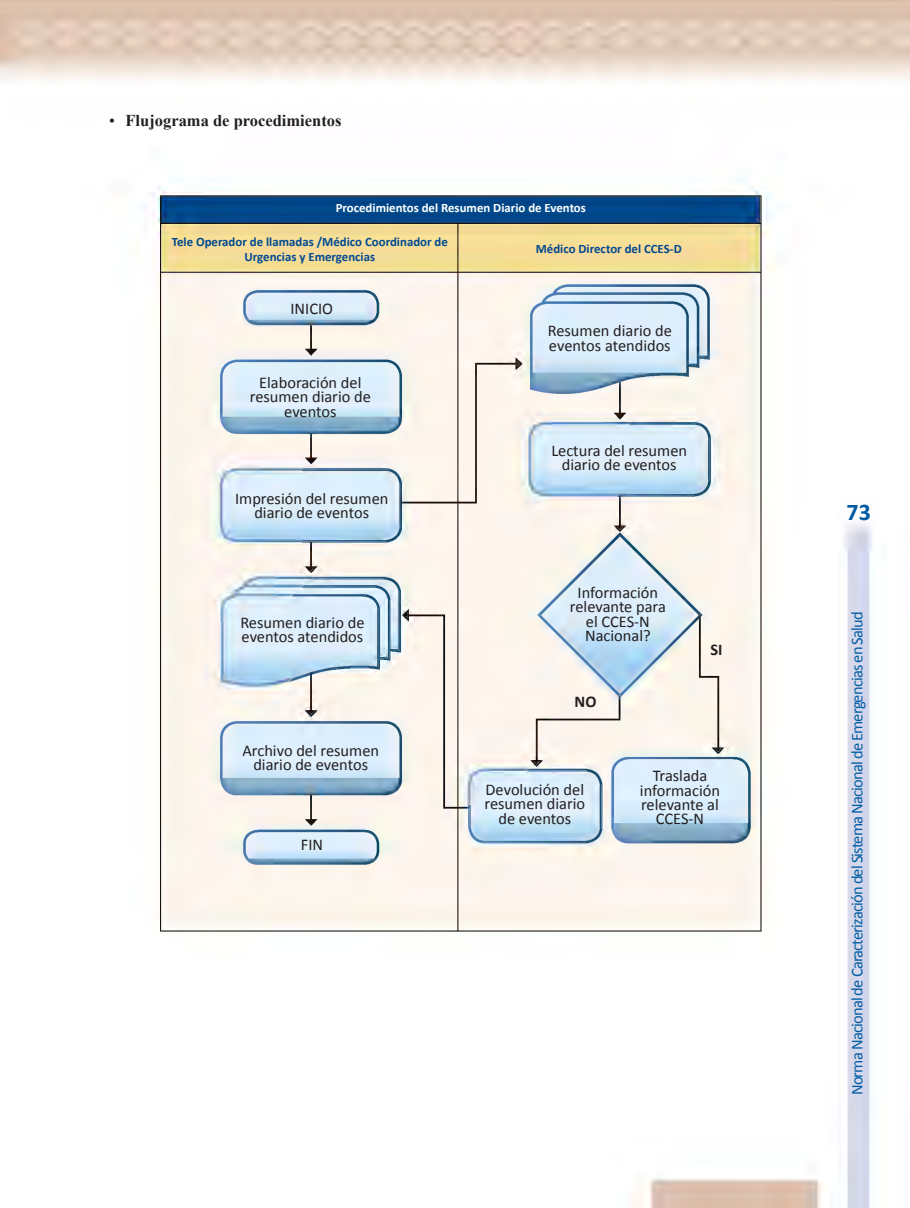
<style>
.page{position:relative;width:910px;height:1208px;background:#fff}
.page>*{position:absolute;margin:0;border:0;box-sizing:border-box;transform-origin:0 0}
.t1{font:700 24px "Calibri";color:#015ca3}
.t2{font:16.5px "Calibri";letter-spacing:-.05em;color:#015ca3}
.t3{font:700 16.5px "Times New Roman";color:#231f20}
.t4{font:16.35px/14.2px "Calibri";color:#231f20;text-align:center}
.t5{font:700 16.35px "Calibri";color:#231f20}
.t6{font:700 12.9px/14.7px "Calibri";color:#014990;text-align:center}
.t7{font:700 12.9px "Calibri";color:#fff}
.s1{font-weight:400}
</style>
<div class="page">
<img style="left:0;top:0;width:910px;height:1208px">
<p class="t3" style="left:109px;top:112px;width:234px"><span class="s1">•</span> Flujograma de procedimientos</p>
<p class="t7" style="left:336px;top:200px;width:252px">Procedimientos del Resumen Diario de Eventos</p>
<p class="t6" style="left:172px;top:234px;width:278px">Tele Operador de llamadas /Médico Coordinador de<br>Urgencias y Emergencias</p>
<p class="t6" style="left:536px;top:241px;width:148px">Médico Director del CCES-D</p>
<p class="t4" style="left:290px;top:301px;width:44px">INICIO</p>
<p class="t4" style="left:250px;top:375px;width:123px">Elaboración del resumen diario de eventos</p>
<p class="t4" style="left:235px;top:491px;width:155px">Impresión del resumen diario de eventos</p>
<p class="t4" style="left:240px;top:615px;width:126px;text-align:left">Resumen diario de eventos atendidos</p>
<p class="t4" style="left:242px;top:743px;width:138px">Archivo del resumen diario de eventos</p>
<p class="t4" style="left:301px;top:837px;width:24px">FIN</p>
<p class="t4" style="left:548px;top:324px;width:126px;text-align:left">Resumen diario de eventos atendidos</p>
<p class="t4" style="left:551px;top:443px;width:137px">Lectura del resumen diario de eventos</p>
<p class="t4" style="left:570px;top:585px;width:97px">Información relevante para el CCES-N<br>Nacional?</p>
<p class="t5" style="left:575px;top:691px;width:23px">NO</p>
<p class="t5" style="left:710px;top:639px;width:14px">SI</p>
<p class="t4" style="left:485px;top:782px;width:102px">Devolución del resumen diario de eventos</p>
<p class="t4" style="left:640px;top:768px;width:82px">Traslada información relevante al<br>CCES-N</p>
<h1 class="t1" style="left:846px;top:497px;width:26px">73</h1>
<p class="t2" style="left:847px;top:1095px;width:485px;rotate:-90deg">Norma Nacional de Caracterización del Sistema Nacional de Emergencias en Salud</p>
</div>
